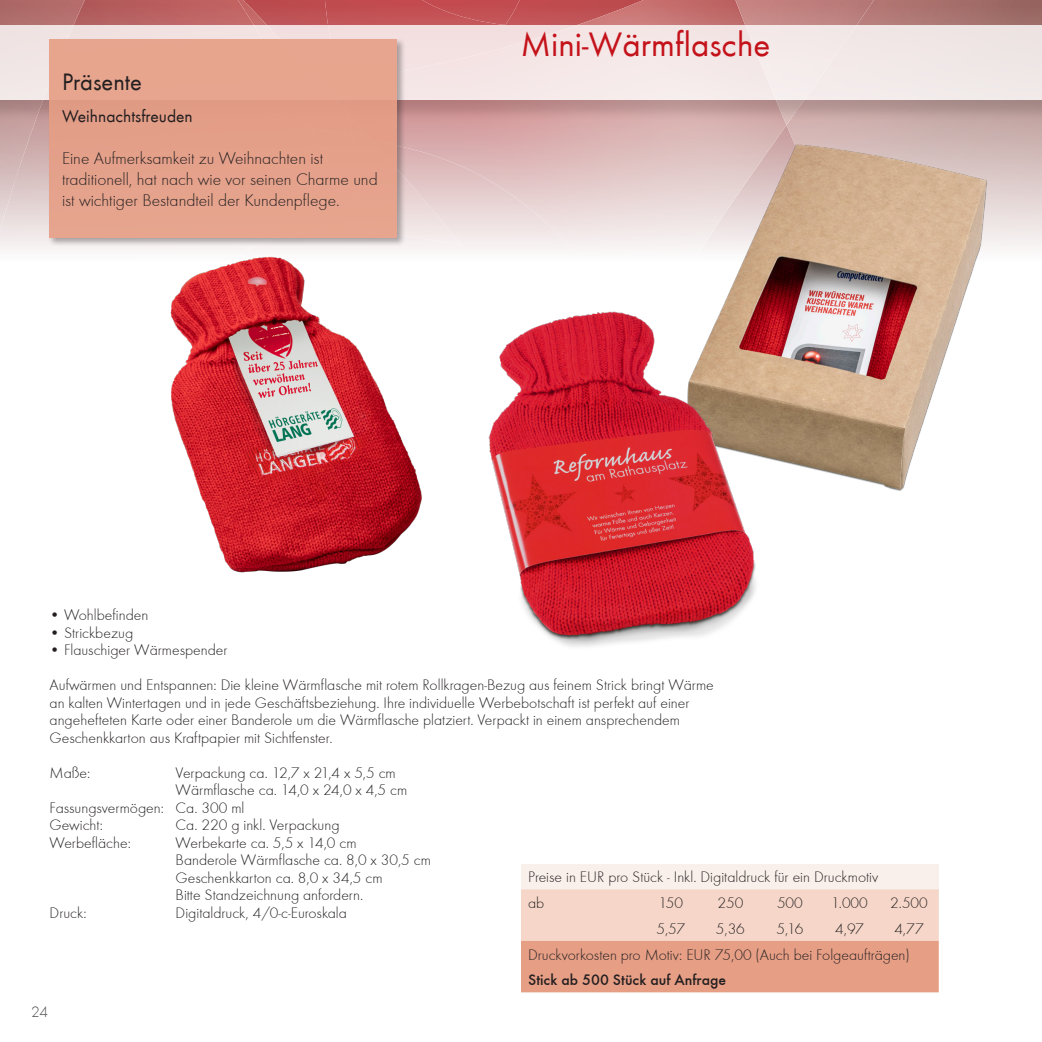
<style>
.page{position:relative;width:1042px;height:1042px;background:#fff}
.page>*{position:absolute;margin:0;border:0;box-sizing:border-box;transform-origin:0 0}
.t1{font:35px "Futura T";color:#c4121a}
.t2{font:24.5px "Futura T";color:#231f20}
.t3{font:17.5px/21px "Futura T Ligh";color:#231f20}
.t4{font:17.5px "Futura T";color:#231f20}
.t5{font:15.75px/17.5px "Futura T Ligh";color:#231f20}
.t6{font:15.75px "Futura T Medium";color:#231f20}
.t7{font:15.75px "Futura T Light";color:#4b4c4d}
</style>
<div class="page">
<img style="left:316px;top:0;width:24px;height:25px">
<img style="left:274px;top:0;width:42px;height:25px">
<img style="left:260px;top:0;width:14px;height:2px">
<div style="left:139px;top:0;width:79px;height:250px;background:#bd6263"></div>
<img style="left:218px;top:0;width:42px;height:25px">
<img style="left:225px;top:0;width:21px;height:13px">
<img style="left:245px;top:2px;width:41px;height:23px">
<img style="left:1002px;top:0;width:40px;height:249px">
<img style="left:921px;top:0;width:81px;height:126px">
<img style="left:786px;top:125px;width:13px;height:1px">
<img style="left:340px;top:0;width:446px;height:250px">
<img style="left:721px;top:0;width:250px;height:125px">
<img style="left:341px;top:0;width:315px;height:25px">
<img style="left:0;top:0;width:139px;height:250px">
<div style="left:0;top:27px;width:1042px;height:94px;background:#231f20;opacity:.2"></div>
<div style="left:0;top:25px;width:1042px;height:74px;background:#f3e7e7"></div>
<div style="left:48px;top:38px;width:357px;height:209px;background:#231f20;opacity:.4"></div>
<div style="left:50px;top:40px;width:347px;height:198px;background:#e6a38c"></div>
<div style="left:521px;top:863px;width:418px;height:26px;background:#faf0eb"></div>
<svg style="left:521px;top:889px;width:418px;height:103px;background:#edbaa6"></svg>
<img style="left:666px;top:126px;width:338px;height:365px">
<img style="left:488px;top:275px;width:293px;height:372px">
<img style="left:147px;top:242px;width:293px;height:331px">
<h2 class="t2" style="left:62px;top:68px;width:81px">Präsente</h2>
<p class="t4" style="left:62px;top:106px;width:132px">Weihnachtsfreuden</p>
<p class="t3" style="left:62px;top:148px;width:317px">Eine Aufmerksamkeit zu Weihnachten ist traditionell, hat nach wie vor seinen Charme und ist wichtiger Bestandteil der Kundenpflege.</p>
<h1 class="t1" style="left:521px;top:25px;width:251px">Mini-Wärmflasche</h1>
<p class="t5" style="left:50px;top:607px;width:100px">• Wohlbefinden</p>
<p class="t5" style="left:50px;top:624px;width:85px">• Strickbezug</p>
<p class="t5" style="left:50px;top:642px;width:179px">• Flauschiger Wärmespender</p>
<p class="t5" style="left:50px;top:677px;width:666px">Aufwärmen und Entspannen: Die kleine Wärmflasche mit rotem Rollkragen-Bezug aus feinem Strick bringt Wärme an kalten Wintertagen und in jede Geschäftsbeziehung. Ihre individuelle Werbebotschaft ist perfekt auf einer angehefteten Karte oder einer Banderole um die Wärmflasche platziert. Verpackt in einem ansprechendem Geschenkkarton aus Kraftpapier mit Sichtfenster.</p>
<p class="t5" style="left:50px;top:764px;width:42px">Maße:</p>
<p class="t5" style="left:176px;top:764px;width:222px">Verpackung ca. 12,7 x 21,4 x 5,5 cm</p>
<p class="t5" style="left:176px;top:782px;width:233px">Wärmflasche ca. 14,0 x 24,0 x 4,5 cm</p>
<p class="t5" style="left:50px;top:799px;width:196px">Fassungsvermögen: Ca. 300 ml</p>
<p class="t5" style="left:50px;top:817px;width:55px">Gewicht:</p>
<p class="t5" style="left:176px;top:817px;width:165px">Ca. 220 g inkl. Verpackung</p>
<p class="t5" style="left:50px;top:834px;width:83px">Werbefläche:</p>
<p class="t5" style="left:176px;top:834px;width:257px">Werbekarte ca. 5,5 x 14,0 cm<br>Banderole Wärmflasche ca. 8,0 x 30,5 cm Geschenkkarton ca. 8,0 x 34,5 cm<br>Bitte Standzeichnung anfordern.</p>
<p class="t5" style="left:50px;top:904px;width:38px">Druck:</p>
<p class="t5" style="left:176px;top:904px;width:173px">Digitaldruck, 4/0-c-Euroskala</p>
<p class="t5" style="left:528px;top:864px;width:352px;line-height:25.7px">Preise in EUR pro Stück - Inkl. Digitaldruck für ein Druckmotiv ab</p>
<p class="t5" style="left:658px;top:894px;width:26px">150</p>
<p class="t5" style="left:717px;top:894px;width:27px">250</p>
<p class="t5" style="left:777px;top:894px;width:27px">500</p>
<p class="t5" style="left:831px;top:894px;width:38px">1.000</p>
<p class="t5" style="left:890px;top:894px;width:39px">2.500</p>
<p class="t5" style="left:656px;top:920px;width:30px">5,57</p>
<p class="t5" style="left:716px;top:920px;width:31px">5,36</p>
<p class="t5" style="left:776px;top:920px;width:28px">5,16</p>
<p class="t5" style="left:835px;top:920px;width:30px">4,97</p>
<p class="t5" style="left:528px;top:916px;width:397px;line-height:25.7px;text-indent:366px">4,77<br>Druckvorkosten pro Motiv: EUR 75,00 (Auch bei Folgeaufträgen)</p>
<p class="t6" style="left:528px;top:971px;width:200px">Stick ab 500 Stück auf Anfrage</p>
<p class="t7" style="left:31px;top:1003px;width:18px">24</p>
</div>
